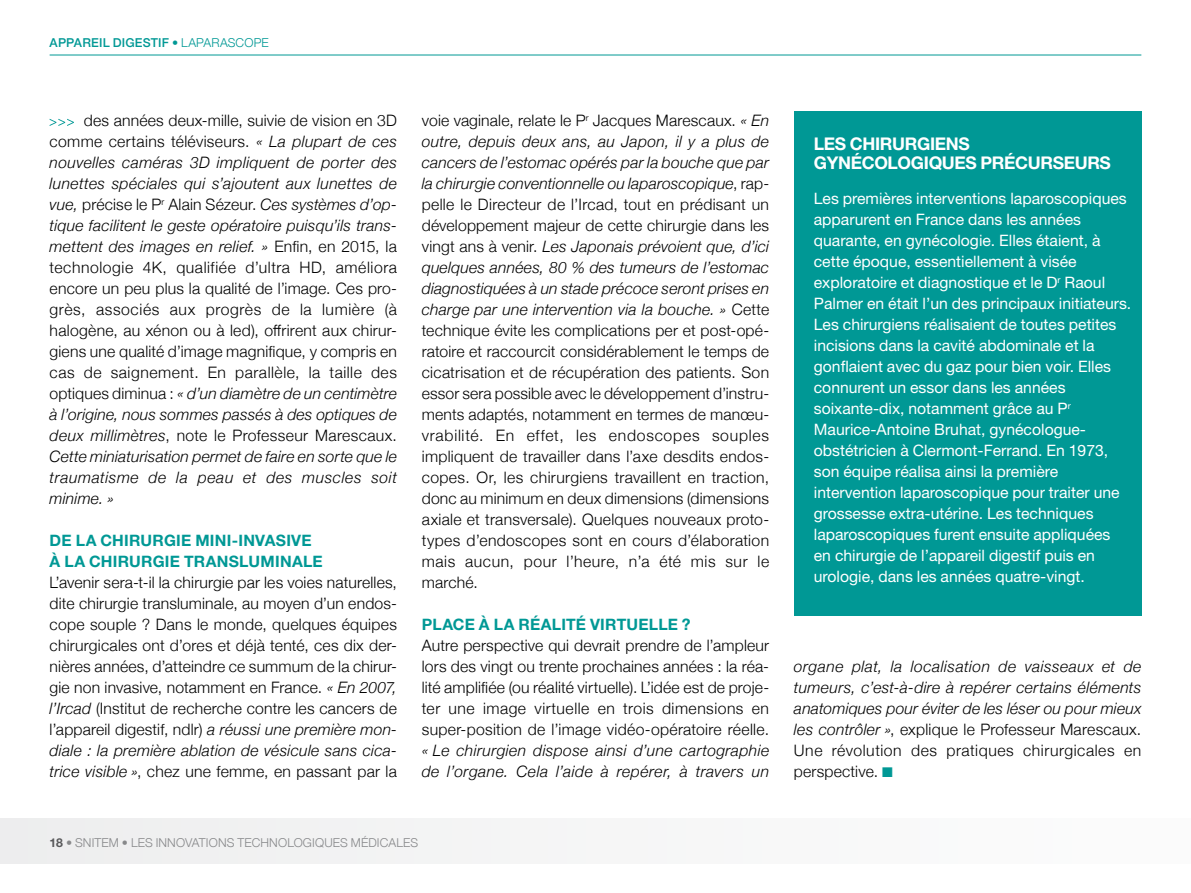
<style>
.page{position:relative;width:1191px;height:893px;background:#fff}
.page>*{position:absolute;margin:0;border:0;box-sizing:border-box;transform-origin:0 0}
.t1{font:700 17.5px/19.2px "Helvetica Neue";letter-spacing:-.02em;color:#fff}
.t2{font:300 15.75px/21px "Helvetica Neue";letter-spacing:.02em;color:#000;text-align:justify}
.t3{font:15.75px/21px "Helvetica Neue";color:#fff}
.t4{font:italic 300 15.75px/21px "Helvetica Neue";letter-spacing:.02em;color:#000}
.t5{font:700 15.75px/21px "Helvetica Neue";letter-spacing:.015em;color:#009895}
.t6{font:300 12.25px "Helvetica Neue";letter-spacing:.015em;color:#87888a}
.t7{font:500 12.25px "Helvetica Neue";letter-spacing:.015em;color:#009895}
.s1{font-weight:300}
.s2{font-style:italic}
.s3{font-weight:700;color:#58585a}
.s4{font-style:normal}
.s5{color:#009895}
</style>
<div class="page">
<hr style="left:50px;top:55px;width:1091px;height:1px;background:#009895">
<div style="left:0;top:819px;width:1191px;height:44px;background:#f6f6f6"></div>
<div style="left:794px;top:111px;width:347px;height:504px;background:#009895"></div>
<svg style="left:50px;top:119px;width:24px;height:7px"></svg>
<p class="t7" style="left:50px;top:32px;width:220px">APPAREIL DIGESTIF • <span class="s1">LAPARASCOPE</span></p>
<p class="t2" style="left:50px;top:109px;width:349px;text-indent:34px">des années deux-mille, suivie de vision en 3D comme certains téléviseurs. <span class="s2">« La plupart de ces nouvelles caméras 3D impliquent de porter des lunettes spéciales qui s’ajoutent aux lunettes de vue,</span> précise le P<sup>r</sup> Alain Sézeur. <span class="s2">Ces systèmes d’op&shy;tique facilitent le geste opératoire puisqu’ils trans&shy;mettent des images en relief. »</span> Enfin, en 2015, la technologie 4K, qualifiée d’ultra HD, améliora encore un peu plus la qualité de l’image. Ces pro&shy;grès, associés aux progrès de la lumière (à halogène, au xénon ou à led), offrirent aux chirur&shy;giens une qualité d’image magnifique, y compris en cas de saignement. En parallèle, la taille des optiques diminua : <span class="s2">« d’un diamètre de un centimètre à l’origine, nous sommes passés à des optiques de deux millimètres</span>, note le Professeur Marescaux.<br><span class="s2">Cette miniaturisation permet de faire en sorte que le traumatisme de la peau et des muscles soit minime. »</span></p>
<p class="t5" style="left:50px;top:529px;width:275px">DE LA CHIRURGIE MINI-INVASIVE<br>À LA CHIRURGIE TRANSLUMINALE</p>
<p class="t2" style="left:50px;top:571px;width:349px">L’avenir sera-t-il la chirurgie par les voies naturelles, dite chirurgie transluminale, au moyen d’un endos&shy;cope souple ? Dans le monde, quelques équipes chirurgicales ont d’ores et déjà tenté, ces dix der&shy;nières années, d’atteindre ce summum de la chirur&shy;gie non invasive, notamment en France. <span class="s2">« En 2007, l’Ircad</span> (Institut de recherche contre les cancers de l’appareil digestif, ndlr) <span class="s2">a réussi une première mon&shy;diale : la première ablation de vésicule sans cica&shy;trice visible »</span>, chez une femme, en passant par la</p>
<p class="t2" style="left:422px;top:109px;width:349px">voie vaginale, relate le P<sup>r</sup> Jacques Marescaux. <span class="s2">« En outre, depuis deux ans, au Japon, il y a plus de cancers de l’estomac opérés par la bouche que par la chirurgie conventionnelle ou laparoscopique</span>, rap&shy;pelle le Directeur de l’Ircad, tout en prédisant un développement majeur de cette chirurgie dans les vingt ans à venir. <span class="s2">Les Japonais prévoient que, d’ici quelques années, 80 % des tumeurs de l’estomac diagnostiquées à un stade précoce seront prises en charge par une intervention via la bouche. »</span> Cette technique évite les complications per et post-opé&shy;ratoire et raccourcit considérablement le temps de cicatrisation et de récupération des patients. Son essor sera possible avec le développement d’instru&shy;ments adaptés, notamment en termes de manœu&shy;vrabilité. En effet, les endoscopes souples impliquent de travailler dans l’axe desdits endos&shy;copes. Or, les chirurgiens travaillent en traction, donc au minimum en deux dimensions (dimensions axiale et transversale). Quelques nouveaux proto&shy;types d’endoscopes sont en cours d’élaboration mais aucun, pour l’heure, n’a été mis sur le marché.</p>
<p class="t5" style="left:422px;top:613px;width:270px">PLACE À LA RÉALITÉ VIRTUELLE ?</p>
<p class="t2" style="left:422px;top:634px;width:349px">Autre perspective qui devrait prendre de l’ampleur lors des vingt ou trente prochaines années : la réa&shy;lité amplifiée (ou réalité virtuelle). L’idée est de proje&shy;ter une image virtuelle en trois dimensions en super-position de l’image vidéo-opératoire réelle.</p>
<p class="t4" style="left:422px;top:739px;width:349px">« Le chirurgien dispose ainsi d’une cartographie de l’organe. Cela l’aide à repérer, à travers un</p>
<p class="t6" style="left:50px;top:833px;width:370px"><span class="s3">18</span> • SNITEM • LES INNOVATIONS TECHNOLOGIQUES MÉDICALES</p>
<p class="t1" style="left:814px;top:133px;width:299px">LES CHIRURGIENS<br>GYNÉCOLOGIQUES PRÉCURSEURS</p>
<p class="t3" style="left:814px;top:188px;width:319px">Les premières interventions laparoscopiques apparurent en France dans les années quarante, en gynécologie. Elles étaient, à cette époque, essentiellement à visée exploratoire et diagnostique et le D<sup>r</sup> Raoul Palmer en était l’un des principaux initiateurs.<br>Les chirurgiens réalisaient de toutes petites incisions dans la cavité abdominale et la gonflaient avec du gaz pour bien voir. Elles connurent un essor dans les années soixante-dix, notamment grâce au P<sup>r </sup>Maurice-Antoine Bruhat, gynécologue&shy;obstétricien à Clermont-Ferrand. En 1973, son équipe réalisa ainsi la première intervention laparoscopique pour traiter une grossesse extra-utérine. Les techniques laparoscopiques furent ensuite appliquées en chirurgie de l’appareil digestif puis en urologie, dans les années quatre-vingt.</p>
<p class="t4" style="left:794px;top:655px;width:349px;text-align:justify">organe plat, la localisation de vaisseaux et de tumeurs, c’est-à-dire à repérer certains éléments anatomiques pour éviter de les léser ou pour mieux les contrôler »<span class="s4">, explique le Professeur Marescaux.<br>Une révolution des pratiques chirurgicales en perspective.</span> <span class="s5">■</span></p>
</div>
